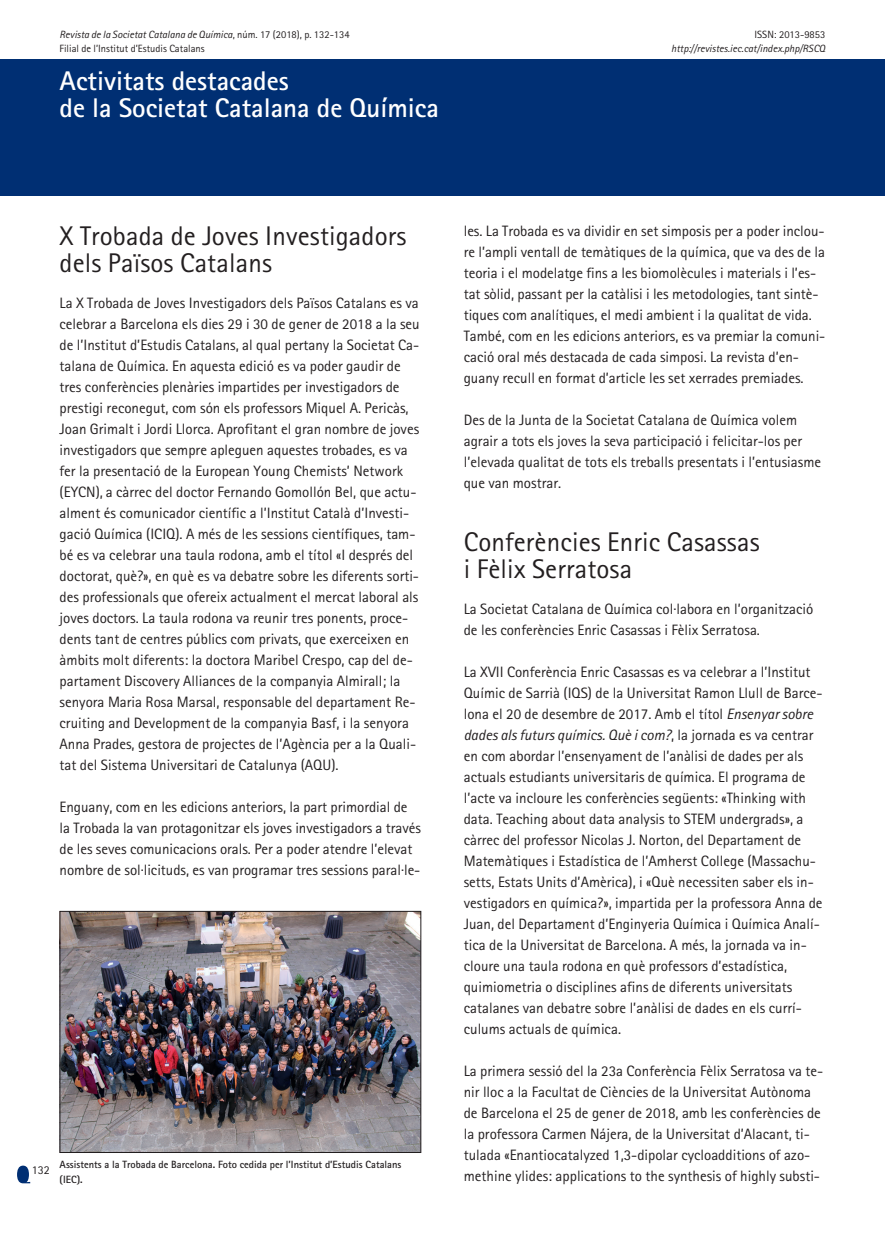
<style>
.page{position:relative;width:885px;height:1255px;background:#fff}
.page>*{position:absolute;margin:0;border:0;box-sizing:border-box;transform-origin:0 0}
.L1{font:27px/27px "Rotis Sans Serif Std";letter-spacing:.005em;color:#231f20}
.Titol{font:700 27px/27px "Rotis Sans Serif Std";color:#fff}
.Z-2col{font:15px/21px "Rotis Sans Serif Std";color:#231f20}
.FE{font:12px "Rotis Sans Serif Std";color:#231f20}
.FE-2{font:italic 10.5px "Rotis Sans Serif Std";color:#231f20}
.Peus{font:700 10.5px/15px "Rotis Sans Serif Std";color:#231f20}
.FE-3{font:10.5px "Rotis Sans Serif Std";color:#231f20}
.s1{font-style:normal}
.s2{font-style:italic}
</style>
<div class="page">
<svg style="left:17px;top:1165px;width:13px;height:18px"></svg>
<div style="left:0;top:60px;width:884px;height:136px;background:#002f73"></div>
<img style="left:62px;top:913px;width:357px;height:237px">
<div style="left:60px;top:911px;width:361px;height:241px;border:1px solid #231f20"></div>
<p class="FE-2" style="left:60px;top:28px;width:291px">Revista de la Societat Catalana de Química<span class="s1">, núm. 17 (2018), p. 132-134</span></p>
<p class="FE-3" style="left:754px;top:28px;width:72px">ISSN: 2013-9853</p>
<p class="FE-3" style="left:60px;top:42px;width:147px">Filial de l’Institut d’Estudis Catalans</p>
<p class="FE-2" style="left:671px;top:42px;width:156px">http://revistes.iec.cat/index.php/RSCQ</p>
<p class="Titol" style="left:60px;top:67px;width:381px">Activitats destacades<br>de la Societat Catalana de Química</p>
<p class="L1" style="left:60px;top:222px;width:348px">X Trobada de Joves Investigadors dels Països Catalans</p>
<p class="Z-2col" style="left:60px;top:292px;width:362px">La X Trobada de Joves Investigadors dels Països Catalans es va celebrar a Barcelona els dies 29 i 30 de gener de 2018 a la seu de l’Institut d’Estudis Catalans, al qual pertany la Societat Ca&shy;talana de Química. En aquesta edició es va poder gaudir de tres conferències plenàries impartides per investigadors de prestigi reconegut, com són els professors Miquel A. Pericàs, Joan Grimalt i Jordi Llorca. Aprofitant el gran nombre de joves investigadors que sempre apleguen aquestes trobades, es va fer la presentació de la European Young Chemists’ Network (EYCN), a càrrec del doctor Fernando Gomollón Bel, que actu&shy;alment és comunicador científic a l’Institut Català d’Investi&shy;gació Química (ICIQ). A més de les sessions científiques, tam&shy;bé es va celebrar una taula rodona, amb el títol «I després del doctorat, què?», en què es va debatre sobre les diferents sorti&shy;des professionals que ofereix actualment el mercat laboral als joves doctors. La taula rodona va reunir tres ponents, proce&shy;dents tant de centres públics com privats, que exerceixen en àmbits molt diferents: la doctora Maribel Crespo, cap del de&shy;partament Discovery Alliances de la companyia Almirall; la senyora Maria Rosa Marsal, responsable del departament Re&shy;cruiting and Development de la companyia Basf, i la senyora Anna Prades, gestora de projectes de l’Agència per a la Quali&shy;tat del Sistema Universitari de Catalunya (AQU).</p>
<p class="Z-2col" style="left:60px;top:796px;width:363px">Enguany, com en les edicions anteriors, la part primordial de la Trobada la van protagonitzar els joves investigadors a través de les seves comunicacions orals. Per a poder atendre l’elevat nombre de sol·licituds, es van programar tres sessions paral·le-</p>
<p class="FE" style="left:32px;top:1162px;width:19px">132</p>
<p class="Peus" style="left:60px;top:1156px;width:343px">Assistents a la Trobada de Barcelona. Foto cedida per l’Institut d’Estudis Catalans (IEC).</p>
<p class="Z-2col" style="left:464px;top:220px;width:363px">les. La Trobada es va dividir en set simposis per a poder inclou&shy;re l’ampli ventall de temàtiques de la química, que va des de la teoria i el modelatge fins a les biomolècules i materials i l’es&shy;tat sòlid, passant per la catàlisi i les metodologies, tant sintè&shy;tiques com analítiques, el medi ambient i la qualitat de vida.<br>També, com en les edicions anteriors, es va premiar la comuni&shy;cació oral més destacada de cada simposi. La revista d’en&shy;guany recull en format d’article les set xerrades premiades.</p>
<p class="Z-2col" style="left:464px;top:409px;width:359px">Des de la Junta de la Societat Catalana de Química volem agrair a tots els joves la seva participació i felicitar-los per l’elevada qualitat de tots els treballs presentats i l’entusiasme que van mostrar.</p>
<p class="L1" style="left:464px;top:528px;width:297px">Conferències Enric Casassas i Fèlix Serratosa</p>
<p class="Z-2col" style="left:464px;top:598px;width:351px">La Societat Catalana de Química col·labora en l’organització de les conferències Enric Casassas i Fèlix Serratosa.</p>
<p class="Z-2col" style="left:464px;top:661px;width:360px">La XVII Conferència Enric Casassas es va celebrar a l’Institut Químic de Sarrià (IQS) de la Universitat Ramon Llull de Barce&shy;lona el 20 de desembre de 2017. Amb el títol <span class="s2">Ensenyar sobre dades als futurs químics. Què i com?</span>, la jornada es va centrar en com abordar l’ensenyament de l’anàlisi de dades per als actuals estudiants universitaris de química. El programa de l’acte va incloure les conferències següents: «Thinking with data. Teaching about data analysis to STEM undergrads», a càrrec del professor Nicolas J. Norton, del Departament de Matemàtiques i Estadística de l’Amherst College (Massachu&shy;setts, Estats Units d’Amèrica), i «Què necessiten saber els in&shy;vestigadors en química?», impartida per la professora Anna de Juan, del Departament d’Enginyeria Química i Química Analí&shy;tica de la Universitat de Barcelona. A més, la jornada va in&shy;cloure una taula rodona en què professors d’estadística, quimiometria o disciplines afins de diferents universitats catalanes van debatre sobre l’anàlisi de dades en els currí&shy;culums actuals de química.</p>
<p class="Z-2col" style="left:464px;top:1060px;width:361px">La primera sessió del la 23a Conferència Fèlix Serratosa va te&shy;nir lloc a la Facultat de Ciències de la Universitat Autònoma de Barcelona el 25 de gener de 2018, amb les conferències de la professora Carmen Nájera, de la Universitat d’Alacant, ti&shy;tulada «Enantiocatalyzed 1,3-dipolar cycloadditions of azo&shy;methine ylides: applications to the synthesis of highly substi-</p>
</div>
